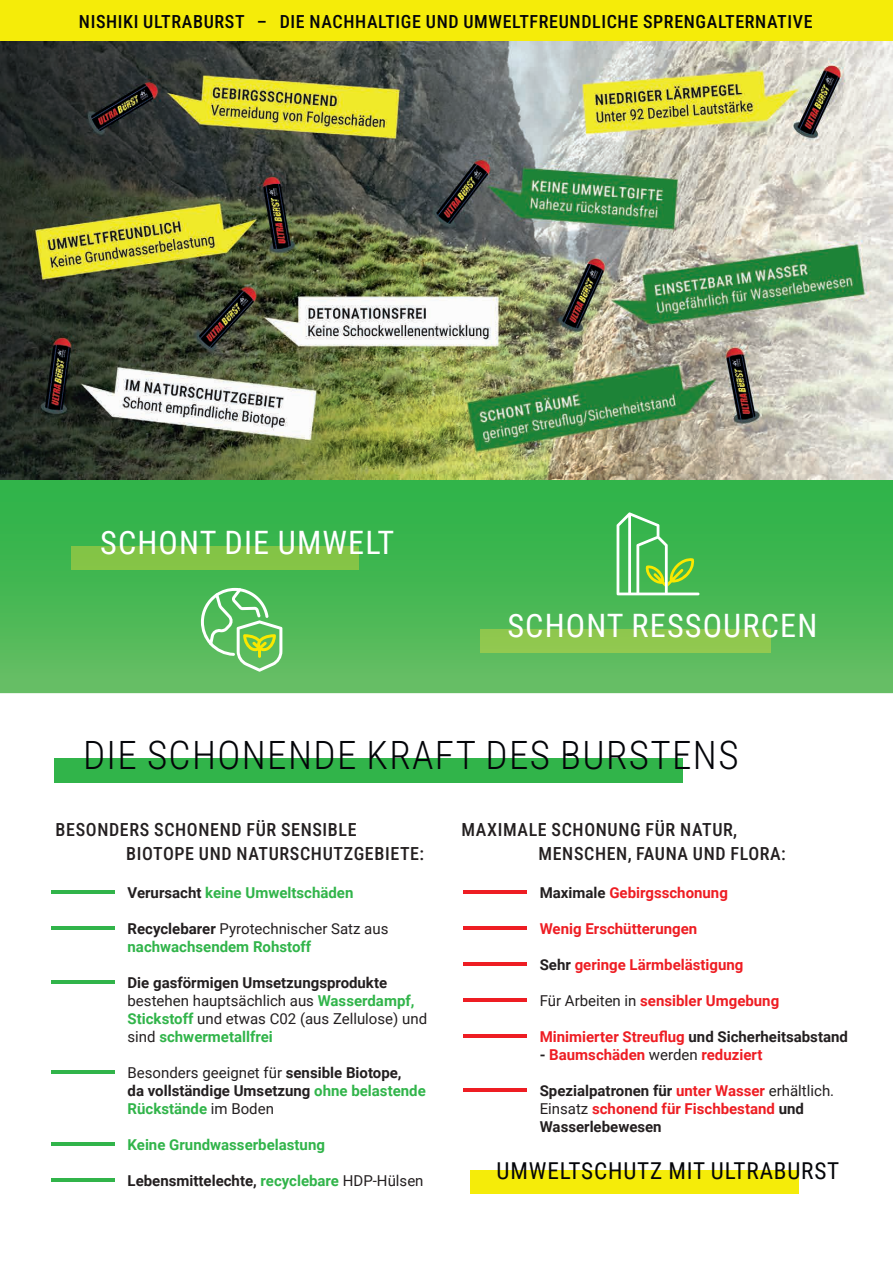
<style>
.page{position:relative;width:893px;height:1263px;background:#fff}
.page>*{position:absolute;margin:0;border:0;box-sizing:border-box;transform-origin:0 0}
.t1{font:300 39px "Roboto Condensed";letter-spacing:.035em;color:#040509}
.t2{font:32.25px "Roboto Condensed";letter-spacing:.035em;color:#fff}
.t3{font:23.25px "Roboto Condensed";letter-spacing:.035em;color:#040509}
.t4{font:500 18px/24px "Roboto Condensed";letter-spacing:.035em;color:#231f20}
.t5{font:500 18px "Roboto Condensed";letter-spacing:.035em;color:#040509}
.t6{font:700 15px/18px "Roboto";color:#231f20}
.t7{font:15px/18px "Roboto";color:#231f20}
.t8{font:700 15px "Roboto";color:#ee1d23}
.t9{font:700 15px "Roboto";color:#31b44a}
.s1{color:#231f20}
.s2{font-weight:700}
.s3{font-weight:700;color:#31b44a}
.s4{font-weight:400}
.s5{color:#31b44a}
.s6{font-weight:400;color:#231f20}
.s7{color:#ee1d23}
</style>
<div class="page">
<svg style="left:0;top:479px;width:893px;height:214px;background:#47b754"></svg>
<div style="left:0;top:0;width:893px;height:41px;background:#f5ec09"></div>
<div style="left:71px;top:546px;width:288px;height:24px;background:#84c446"></div>
<div style="left:480px;top:629px;width:291px;height:24px;background:#90c84e"></div>
<svg style="left:617px;top:512px;width:82px;height:83px;background:#65c365"></svg>
<svg style="left:201px;top:588px;width:81px;height:84px;background:#78c872"></svg>
<div style="left:54px;top:758px;width:628px;height:25px;background:#31b44a"></div>
<hr style="left:51px;top:890px;width:64px;height:4px;background:#31b44a">
<hr style="left:51px;top:926px;width:64px;height:4px;background:#31b44a">
<hr style="left:51px;top:980px;width:64px;height:4px;background:#31b44a">
<hr style="left:51px;top:1070px;width:64px;height:4px;background:#31b44a">
<hr style="left:51px;top:1142px;width:64px;height:4px;background:#31b44a">
<hr style="left:51px;top:1178px;width:64px;height:4px;background:#31b44a">
<hr style="left:463px;top:890px;width:64px;height:4px;background:#ee1d23">
<hr style="left:463px;top:926px;width:64px;height:4px;background:#ee1d23">
<hr style="left:463px;top:962px;width:64px;height:4px;background:#ee1d23">
<hr style="left:463px;top:998px;width:64px;height:4px;background:#ee1d23">
<hr style="left:463px;top:1034px;width:64px;height:4px;background:#ee1d23">
<hr style="left:463px;top:1088px;width:64px;height:4px;background:#ee1d23">
<div style="left:470px;top:1170px;width:328px;height:24px;background:#f5ec09"></div>
<img style="left:0;top:41px;width:893px;height:438px">
<p class="t5" style="left:79px;top:9px;width:735px">NISHIKI ULTRABURST – DIE NACHHALTIGE UND UMWELTFREUNDLICHE SPRENGALTERNATIVE</p>
<h2 class="t2" style="left:100px;top:520px;width:296px">SCHONT DIE UMWELT</h2>
<h2 class="t2" style="left:507px;top:602px;width:311px">SCHONT RESSOURCEN</h2>
<h1 class="t1" style="left:83px;top:727px;width:657px">DIE SCHONENDE KRAFT DES BURSTENS</h1>
<p class="t4" style="left:126px;top:817px;width:299px;text-indent:-71px">BESONDERS SCHONEND FÜR SENSIBLE<br>BIOTOPE UND NATURSCHUTZGEBIETE:</p>
<p class="t9" style="left:128px;top:882px;width:227px"><span class="s1">Verursacht</span> keine Umweltschäden</p>
<p class="t7" style="left:128px;top:919px;width:262px"><span class="s2">Recyclebarer</span> Pyrotechnischer Satz aus <span class="s3">nachwachsendem Rohstoff</span></p>
<p class="t7" style="left:128px;top:973px;width:301px"><span class="s2">Die gasförmigen Umsetzungsprodukte </span>bestehen hauptsächlich aus <span class="s3">Wasserdampf, Stickstoff</span> und etwas C02 (aus Zellulose) und sind <span class="s3">schwermetallfrei</span></p>
<p class="t6" style="left:128px;top:1063px;width:300px"><span class="s4">Besonders geeignet für</span> sensible Biotope,<br>da vollständige Umsetzung <span class="s5">ohne belastende<br>Rückstände</span> <span class="s4">im Boden</span></p>
<p class="t9" style="left:128px;top:1134px;width:199px">Keine Grundwasserbelastung</p>
<p class="t6" style="left:128px;top:1171px;width:297px">Lebensmittelechte, <span class="s5">recyclebare</span> <span class="s4">HDP-Hülsen</span></p>
<p class="t4" style="left:538px;top:817px;width:249px;text-indent:-77px">MAXIMALE SCHONUNG FÜR NATUR,<br>MENSCHEN, FAUNA UND FLORA:</p>
<p class="t8" style="left:540px;top:882px;width:190px"><span class="s1">Maximale</span> Gebirgsschonung</p>
<p class="t8" style="left:540px;top:918px;width:159px">Wenig Erschütterungen</p>
<p class="t8" style="left:540px;top:954px;width:205px"><span class="s1">Sehr</span> geringe Lärmbelästigung</p>
<p class="t8" style="left:540px;top:990px;width:241px"><span class="s6">Für Arbeiten in</span> sensibler Umgebung</p>
<p class="t6" style="left:540px;top:1027px;width:310px"><span class="s7">Minimierter Streuflug</span> und Sicherheitsabstand</p>
<p class="t8" style="left:540px;top:1044px;width:224px"><span class="s1">-</span> Baumschäden <span class="s6">werden</span> reduziert</p>
<p class="t6" style="left:540px;top:1081px;width:296px">Spezialpatronen für <span class="s7">unter Wasser</span> <span class="s4">erhältlich.<br>Einsatz</span> <span class="s7">schonend für Fischbestand</span> und<br>Wasserlebewesen</p>
<h3 class="t3" style="left:497px;top:1155px;width:344px">UMWELTSCHUTZ MIT ULTRABURST</h3>
</div>
